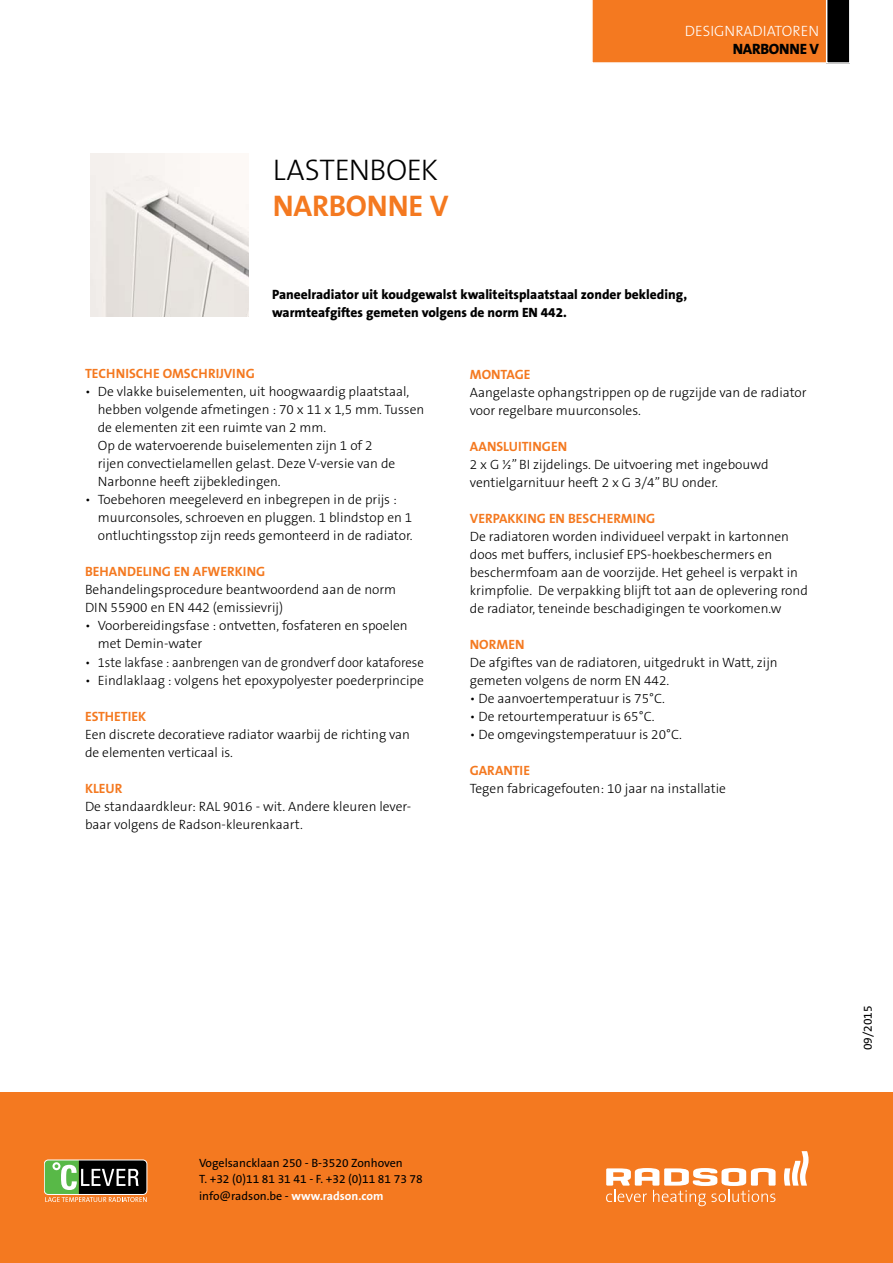
<style>
.page{position:relative;width:893px;height:1263px;background:#fff}
.page>*{position:absolute;margin:0;border:0;box-sizing:border-box;transform-origin:0 0}
.t1{font:300 30px "The Sans B3";letter-spacing:-.015em;color:#000}
.t2{font:700 30px "The Sans B7";color:#f47920}
.t3{font:300 15px "The Sans B3";color:#fff}
.t4{font:800 15px "The Sans B8";letter-spacing:-.02em;color:#000}
.t5{font:300 13.5px/18px "The Sans B3";color:#000}
.t6{font:700 13.5px "The Sans B7";color:#f47920}
.t7{font:800 13.5px/18px "The Sans B8";color:#000}
.t8{font:300 13.5px "The Sans B3";color:#000;scale:.95 1}
.t9{font:12px/16.5px "The Sans B5 Plain";color:#000}
.s1{font-family:"The Sans B7";font-weight:700;color:#fff}
</style>
<div class="page">
<div style="left:0;top:1093px;width:893px;height:170px;background:#f47920"></div>
<svg style="left:784px;top:1151px;width:25px;height:34px"></svg>
<svg style="left:606px;top:1168px;width:170px;height:38px"></svg>
<img style="left:90px;top:154px;width:159px;height:163px">
<svg style="left:44px;top:1160px;width:103px;height:42px"></svg>
<svg style="left:592px;top:0;width:258px;height:64px"></svg>
<h1 class="t1" style="left:273px;top:154px;width:167px">LASTENBOEK</h1>
<h1 class="t2" style="left:273px;top:190px;width:20px">NARBONNE</h1>
<h1 class="t2" style="left:430px;top:190px;width:20px">V</h1>
<p class="t3" style="left:685px;top:23px;width:136px">DESIGNRADIATOREN</p>
<p class="t4" style="left:733px;top:41px;width:88px">NARBONNE V</p>
<p class="t7" style="left:272px;top:286px;width:416px">Paneelradiator uit koudgewalst kwaliteitsplaatstaal zonder bekleding, warmteafgiftes gemeten volgens de norm EN 442.</p>
<p class="t6" style="left:85px;top:367px;width:171px">TECHNISCHE OMSCHRIJVING</p>
<p class="t5" style="left:98px;top:384px;width:328px;text-indent:-13px">• De vlakke buiselementen, uit hoogwaardig plaatstaal, hebben volgende afmetingen : 70 x 11 x 1,5 mm. Tussen de elementen zit een ruimte van 2 mm.<br>Op de watervoerende buiselementen zijn 1 of 2<br>rijen convectielamellen gelast. Deze V-versie van de Narbonne heeft zijbekledingen.</p>
<p class="t5" style="left:98px;top:492px;width:316px;text-indent:-13px">• Toebehoren meegeleverd en inbegrepen in de prijs : muurconsoles, schroeven en pluggen. 1 blindstop en 1 ontluchtingsstop zijn reeds gemonteerd in de radiator.</p>
<p class="t6" style="left:85px;top:565px;width:182px">BEHANDELING EN AFWERKING</p>
<p class="t5" style="left:85px;top:582px;width:313px">Behandelingsprocedure beantwoordend aan de norm<br>DIN 55900 en EN 442 (emissievrij)</p>
<p class="t5" style="left:98px;top:618px;width:311px;text-indent:-13px">• Voorbereidingsfase : ontvetten, fosfateren en spoelen met Demin-water</p>
<p class="t8" style="left:85px;top:655px;width:358px">• 1ste lakfase : aanbrengen van de grondverf door kataforese</p>
<p class="t5" style="left:85px;top:672px;width:340px">• Eindlaklaag : volgens het epoxypolyester poederprincipe</p>
<p class="t6" style="left:85px;top:709px;width:63px">ESTHETIEK</p>
<p class="t5" style="left:85px;top:726px;width:327px">Een discrete decoratieve radiator waarbij de richting van de elementen verticaal is.</p>
<p class="t6" style="left:85px;top:781px;width:39px">KLEUR</p>
<p class="t5" style="left:85px;top:798px;width:328px">De standaardkleur: RAL 9016 - wit. Andere kleuren lever&shy;baar volgens de Radson-kleurenkaart.</p>
<p class="t6" style="left:470px;top:367px;width:62px">MONTAGE</p>
<p class="t5" style="left:470px;top:384px;width:338px">Aangelaste ophangstrippen op de rugzijde van de radiator voor regelbare muurconsoles.</p>
<p class="t6" style="left:470px;top:439px;width:99px">AANSLUITINGEN</p>
<p class="t5" style="left:470px;top:456px;width:300px">2 x G ½” BI zijdelings. De uitvoering met ingebouwd ventielgarnituur heeft 2 x G 3/4” BU onder.</p>
<p class="t6" style="left:470px;top:511px;width:187px">VERPAKKING EN BESCHERMING</p>
<p class="t5" style="left:470px;top:528px;width:339px">De radiatoren worden individueel verpakt in kartonnen doos met buffers, inclusief EPS-hoekbeschermers en beschermfoam aan de voorzijde. Het geheel is verpakt in krimpfolie. De verpakking blijft tot aan de oplevering rond de radiator, teneinde beschadigingen te voorkomen.w</p>
<p class="t6" style="left:470px;top:637px;width:56px">NORMEN</p>
<p class="t5" style="left:470px;top:654px;width:309px">De afgiftes van de radiatoren, uitgedrukt in Watt, zijn gemeten volgens de norm EN 442.</p>
<p class="t5" style="left:470px;top:690px;width:197px">• De aanvoertemperatuur is 75°C.</p>
<p class="t5" style="left:470px;top:708px;width:186px">• De retourtemperatuur is 65°C.</p>
<p class="t5" style="left:470px;top:726px;width:214px">• De omgevingstemperatuur is 20°C.</p>
<p class="t6" style="left:470px;top:763px;width:62px">GARANTIE</p>
<p class="t5" style="left:470px;top:780px;width:258px">Tegen fabricagefouten: 10 jaar na installatie</p>
<p class="t9" style="left:199px;top:1155px;width:225px">Vogelsancklaan 250 - B-3520 Zonhoven<br>T. +32 (0)11 81 31 41 - F. +32 (0)11 81 73 78 info@radson.be - <span class="s1">WWW.RADSON.COM</span></p>
<p class="t9" style="left:860px;top:1050px;width:46px;rotate:-90deg">09/2015</p>
</div>
